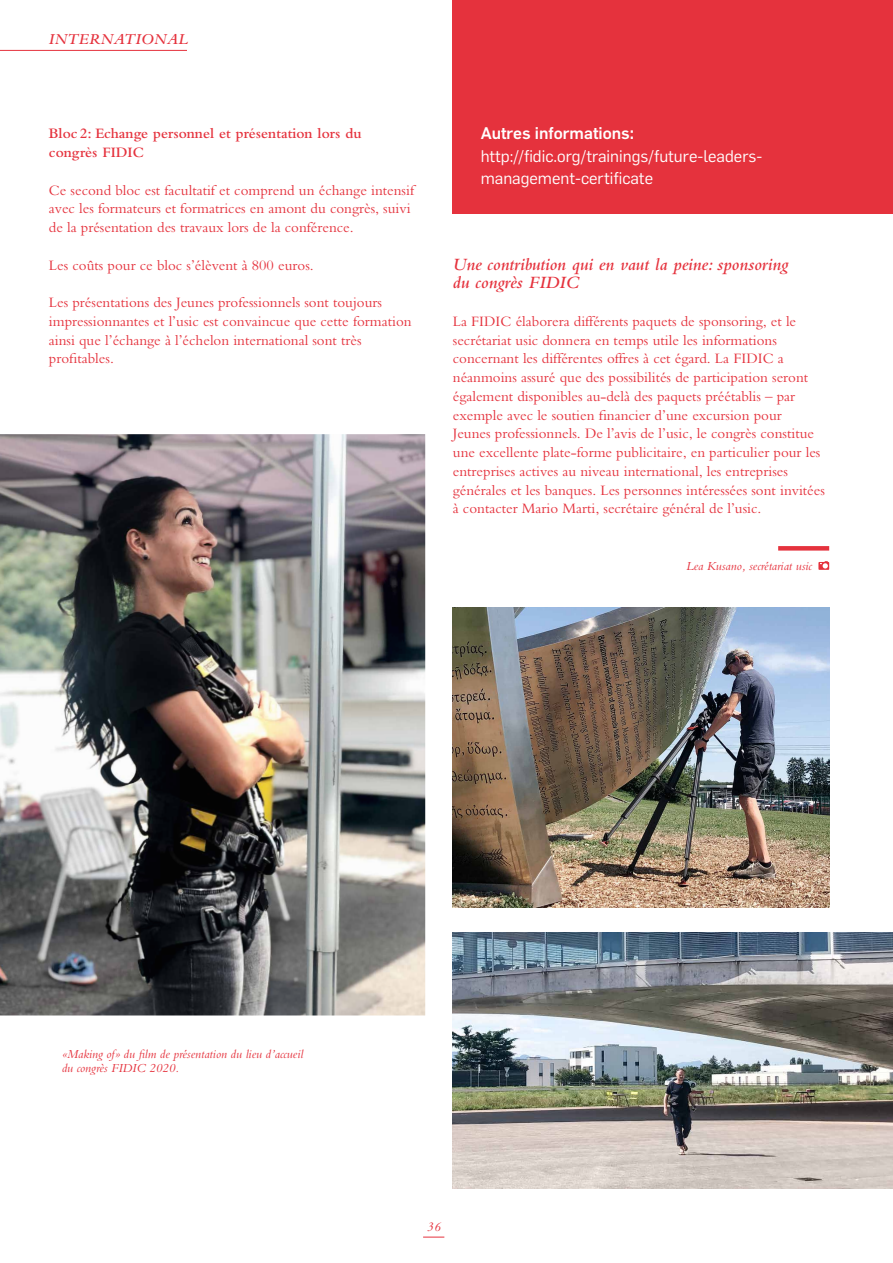
<style>
.page{position:relative;width:893px;height:1263px;background:#fff}
.page>*{position:absolute;margin:0;border:0;box-sizing:border-box;transform-origin:0 0}
.t1{font:italic 600 18px/18.8px "Bembo Std";color:#e5323d}
.t2{font:16.5px/22.5px "Flama";color:#fff}
.t3{font:500 16.5px "Flama";color:#fff}
.t4{font:italic 600 15.75px "Bembo Std";letter-spacing:.025em;color:#e5323d}
.t5{font:15px/18.8px "M Bembo";color:#e5323d}
.t6{font:600 15px/18.8px "Bembo Std";color:#e5323d}
.t7{font:italic 13.5px "M Bembo";color:#e5323d}
.t8{font:italic 12.75px/13.5px "M Bembo";color:#e5323d}
</style>
<div class="page">
<img style="left:453px;top:607px;width:376px;height:300px">
<img style="left:453px;top:932px;width:440px;height:256px">
<img style="left:0;top:434px;width:425px;height:581px">
<div style="left:453px;top:0;width:440px;height:213px;background:#e5323d"></div>
<div style="left:778px;top:546px;width:51px;height:5px;background:#e5323d"></div>
<svg style="left:818px;top:561px;width:11px;height:9px"></svg>
<hr style="left:0;top:50px;width:187px;height:1px;background:#e5323d">
<svg style="left:423px;top:1236px;width:21px;height:1px"></svg>
<p class="t4" style="left:49px;top:30px;width:140px">INTERNATIONAL</p>
<p class="t6" style="left:49px;top:124px;width:314px">Bloc 2: Echange personnel et présentation lors du congrès FIDIC</p>
<p class="t5" style="left:49px;top:181px;width:367px">Ce second bloc est facultatif et comprend un échange intensif avec les formateurs et formatrices en amont du congrès, suivi de la présentation des travaux lors de la conférence.</p>
<p class="t5" style="left:49px;top:256px;width:266px">Les coûts pour ce bloc s’élèvent à 800 euros.</p>
<p class="t5" style="left:49px;top:293px;width:364px">Les présentations des Jeunes professionnels sont toujours impressionnantes et l’usic est convaincue que cette formation ainsi que l’échange à l’échelon international sont très profitables.</p>
<p class="t3" style="left:481px;top:122px;width:155px">Autres informations:</p>
<p class="t2" style="left:481px;top:144px;width:283px">http://fidic.org/trainings/future-leaders&shy;management-certificate</p>
<p class="t1" style="left:453px;top:255px;width:337px">Une contribution qui en vaut la peine: sponsoring du congrès FIDIC</p>
<p class="t5" style="left:453px;top:312px;width:374px">La FIDIC élaborera différents paquets de sponsoring, et le secrétariat usic donnera en temps utile les informations concernant les différentes offres à cet égard. La FIDIC a néanmoins assuré que des possibilités de participation seront également disponibles au-delà des paquets préétablis – par exemple avec le soutien financier d’une excursion pour<br>Jeunes professionnels. De l’avis de l’usic, le congrès constitue une excellente plate-forme publicitaire, en particulier pour les entreprises actives au niveau international, les entreprises générales et les banques. Les personnes intéressées sont invitées à contacter Mario Marti, secrétaire général de l’usic.</p>
<p class="t8" style="left:686px;top:559px;width:127px">Lea Kusano, secrétariat usic</p>
<p class="t8" style="left:62px;top:1047px;width:243px">«Making of» du film de présentation du lieu d’accueil du congrès FIDIC 2020.</p>
<p class="t7" style="left:427px;top:1219px;width:15px">36</p>
</div>
